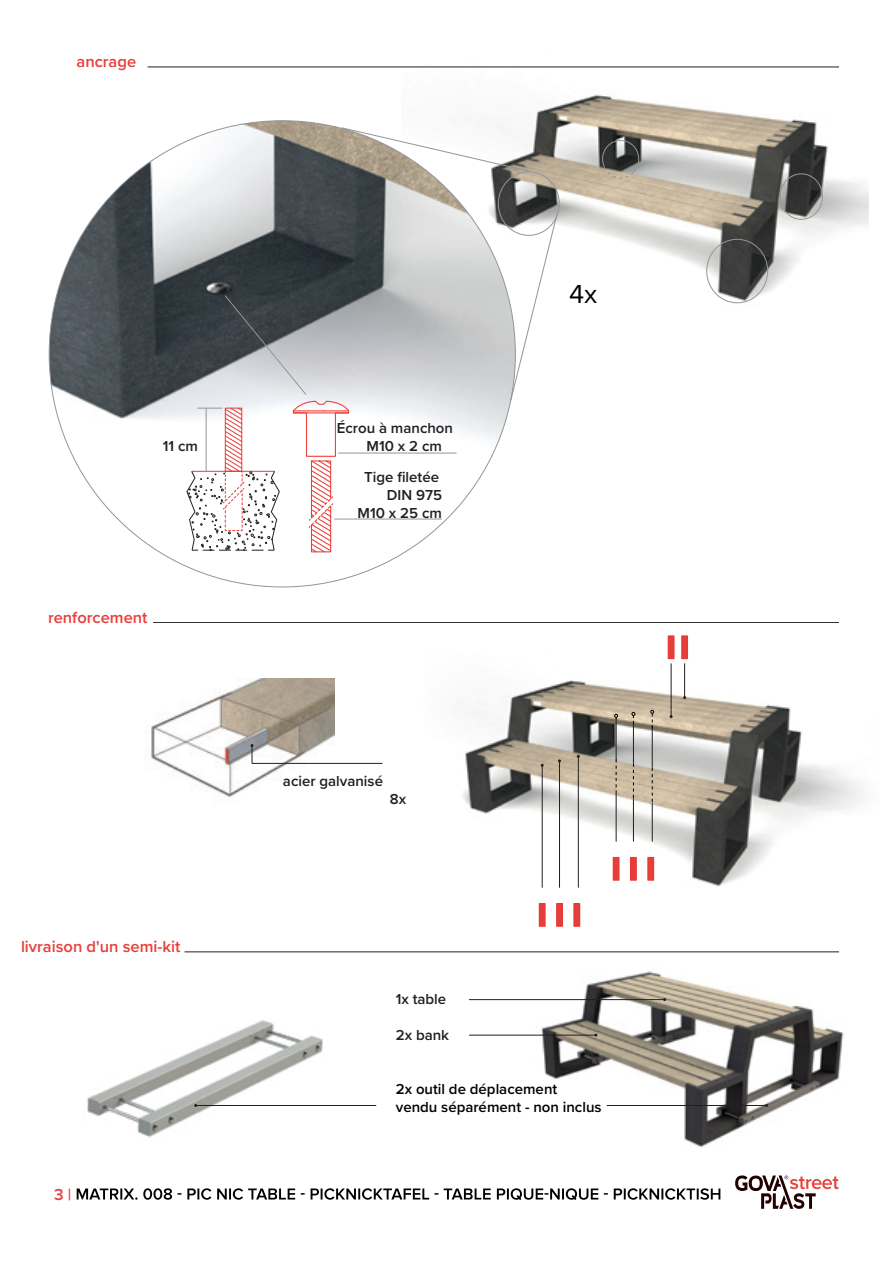
<style>
.page{position:relative;width:893px;height:1263px;background:#fff}
.page>*{position:absolute;margin:0;border:0;box-sizing:border-box;transform-origin:0 0}
.t1{font:27px "Proxima Nova";color:#000}
.t2{font:600 16.5px "Proxima Nova";color:#e83e39}
.t3{font:600 15px/18px "Proxima Nova";color:#231f20}
.t4{font:600 15px/18px "Proxima Nova";color:#000}
</style>
<div class="page">
<svg style="left:77px;top:1188px;width:643px;height:12px"></svg>
<svg style="left:735px;top:1175px;width:104px;height:34px"></svg>
<img style="left:401px;top:66px;width:467px;height:238px">
<img style="left:49px;top:121px;width:466px;height:352px">
<img style="left:456px;top:635px;width:409px;height:292px">
<img style="left:512px;top:952px;width:332px;height:196px">
<img style="left:87px;top:1020px;width:236px;height:118px">
<img style="left:151px;top:679px;width:183px;height:118px">
<hr style="left:252px;top:763px;width:130px;height:1px;background:#231f20">
<svg style="left:250px;top:744px;width:4px;height:19px"></svg>
<svg style="left:293px;top:401px;width:56px;height:151px"></svg>
<svg style="left:186px;top:407px;width:94px;height:144px"></svg>
<div style="left:539px;top:903px;width:6px;height:23px;background:#e83e39"></div>
<div style="left:668px;top:636px;width:6px;height:23px;background:#e83e39"></div>
<div style="left:682px;top:636px;width:5px;height:23px;background:#e83e39"></div>
<div style="left:682px;top:636px;width:6px;height:23px;border:1px solid #e73a38"></div>
<div style="left:557px;top:903px;width:5px;height:23px;background:#e83e39"></div>
<div style="left:556px;top:903px;width:6px;height:23px;border:1px solid #e73a38"></div>
<div style="left:574px;top:903px;width:6px;height:23px;background:#e83e39"></div>
<div style="left:613px;top:857px;width:6px;height:23px;background:#e83e39"></div>
<div style="left:630px;top:857px;width:6px;height:23px;background:#e83e39"></div>
<div style="left:648px;top:857px;width:6px;height:23px;background:#e83e39"></div>
<svg style="left:224px;top:295px;width:83px;height:100px;background:#84898d"></svg>
<svg style="left:341px;top:127px;width:189px;height:45px"></svg>
<svg style="left:510px;top:213px;width:48px;height:188px"></svg>
<div style="left:498px;top:171px;width:62px;height:65px;border:1px solid #939598;border-radius:50%"></div>
<div style="left:706px;top:239px;width:62px;height:64px;border:1px solid #939598;border-radius:50%"></div>
<div style="left:780px;top:173px;width:43px;height:47px;border:1px solid #939598;border-radius:50%"></div>
<svg style="left:602px;top:140px;width:37px;height:39px"></svg>
<hr style="left:559px;top:761px;width:1px;height:126px;background:#231f20">
<hr style="left:542px;top:765px;width:1px;height:122px;background:#231f20">
<hr style="left:578px;top:756px;width:1px;height:131px;background:#231f20">
<hr style="left:671px;top:664px;width:1px;height:52px;background:#231f20">
<hr style="left:684px;top:664px;width:1px;height:33px;background:#231f20">
<hr style="left:633px;top:722px;width:1px;height:41px;background:#231f20">
<hr style="left:616px;top:718px;width:1px;height:42px;background:#231f20">
<hr style="left:652px;top:726px;width:1px;height:41px;background:#231f20">
<hr style="left:339px;top:453px;width:117px;height:1px;background:#939598">
<hr style="left:334px;top:519px;width:108px;height:1px;background:#939598">
<hr style="left:633px;top:799px;width:1px;height:42px;background:#231f20">
<hr style="left:616px;top:794px;width:1px;height:47px;background:#231f20">
<hr style="left:652px;top:803px;width:1px;height:38px;background:#231f20">
<svg style="left:616px;top:759px;width:1px;height:35px"></svg>
<svg style="left:633px;top:764px;width:1px;height:34px"></svg>
<svg style="left:652px;top:768px;width:1px;height:34px"></svg>
<svg style="left:614px;top:714px;width:4px;height:5px"></svg>
<svg style="left:632px;top:712px;width:3px;height:11px"></svg>
<svg style="left:650px;top:710px;width:4px;height:19px"></svg>
<hr style="left:469px;top:999px;width:196px;height:1px;background:#231f20">
<hr style="left:469px;top:1035px;width:127px;height:1px;background:#231f20">
<hr style="left:607px;top:1105px;width:159px;height:1px;background:#231f20">
<hr style="left:196px;top:1105px;width:180px;height:1px;background:#231f20">
<hr style="left:148px;top:67px;width:691px;height:1px;background:#231f20">
<hr style="left:153px;top:622px;width:686px;height:1px;background:#231f20">
<hr style="left:185px;top:951px;width:654px;height:1px;background:#231f20">
<p class="t2" style="left:76px;top:49px;width:61px">ancrage</p>
<p class="t3" style="left:163px;top:437px;width:37px">11 cm</p>
<p class="t2" style="left:48px;top:605px;width:101px">renforcement</p>
<p class="t2" style="left:21px;top:934px;width:161px">livraison d'un semi-kit</p>
<p class="t2" style="left:54px;top:1182px;width:19px">3 |</p>
<p class="t3" style="left:367px;top:419px;width:88px;text-indent:-30px">Écrou à manchon<br>M10 x 2 cm</p>
<p class="t3" style="left:358px;top:467px;width:86px;text-align:right">Tige filetée<br>DIN 975<br>M10 x 25 cm</p>
<p class="t3" style="left:283px;top:771px;width:102px">acier galvanisé</p>
<p class="t3" style="left:390px;top:789px;width:18px">8x</p>
<p class="t3" style="left:396px;top:989px;width:52px">1x table</p>
<p class="t3" style="left:396px;top:1025px;width:55px">2x bank</p>
<h1 class="t1" style="left:569px;top:274px;width:30px">4x</h1>
<p class="t4" style="left:396px;top:1079px;width:207px">2x outil de déplacement vendu séparément - non inclus</p>
</div>
